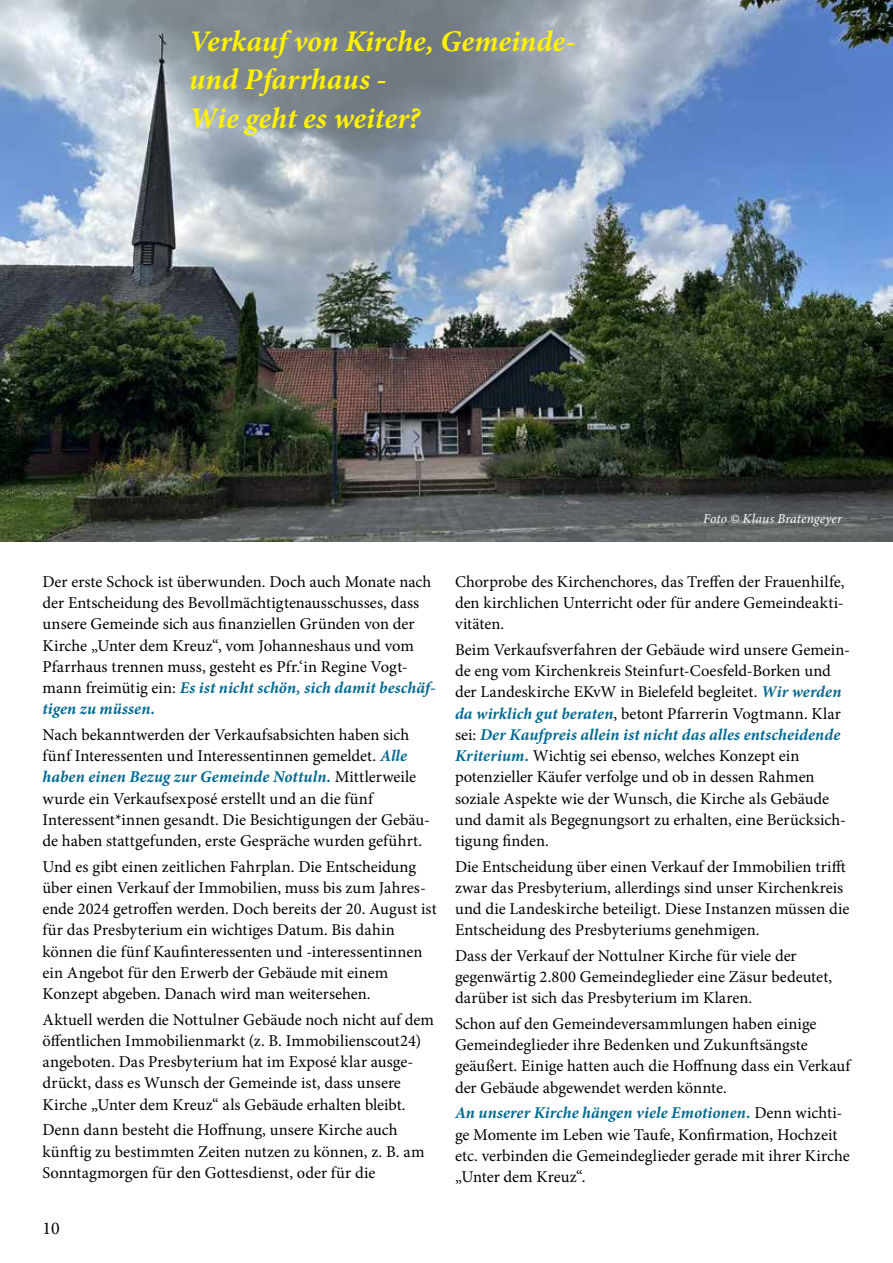
<style>
.page{position:relative;width:893px;height:1263px;background:#fff}
.page>*{position:absolute;margin:0;border:0;box-sizing:border-box;transform-origin:0 0}
.t1{font:italic 700 30px/38.2px "Minion Pro";color:#fff200}
.t2{font:18px "Minion Pro";color:#000}
.t3{font:16.5px/21.3px "Minion Pro";color:#000}
.t4{font:italic 13.5px "Minion Pro";letter-spacing:.005em;color:#fff}
.s1{font-weight:700;font-style:italic;color:#006991}
</style>
<div class="page">
<img style="left:0;top:0;width:893px;height:542px">
<h1 class="t1" style="left:189px;top:22px;width:388px">Verkauf von Kirche, Gemeinde&shy;und Pfarrhaus -<br>Wie geht es weiter?</h1>
<p class="t4" style="left:703px;top:509px;width:140px">Foto © Klaus Bratengeyer</p>
<p class="t3" style="left:43px;top:571px;width:395px">Der erste Schock ist überwunden. Doch auch Monate nach der Entscheidung des Bevollmächtigtenausschusses, dass unsere Gemeinde sich aus finanziellen Gründen von der Kirche „Unter dem Kreuz“, vom Johanneshaus und vom Pfarrhaus trennen muss, gesteht es Pfr.‘in Regine Vogt&shy;mann freimütig ein: <span class="s1">Es ist nicht schön, sich damit beschäf&shy;tigen zu müssen.</span></p>
<p class="t3" style="left:43px;top:724px;width:389px">Nach bekanntwerden der Verkaufsabsichten haben sich fünf Interessenten und Interessentinnen gemeldet. <span class="s1">Alle haben einen Bezug zur Gemeinde Nottuln.</span> Mittlerweile wurde ein Verkaufsexposé erstellt und an die fünf Interessent*innen gesandt. Die Besichtigungen der Gebäu&shy;de haben stattgefunden, erste Gespräche wurden geführt.</p>
<p class="t3" style="left:43px;top:856px;width:396px">Und es gibt einen zeitlichen Fahrplan. Die Entscheidung über einen Verkauf der Immobilien, muss bis zum Jahres&shy;ende 2024 getroffen werden. Doch bereits der 20. August ist für das Presbyterium ein wichtiges Datum. Bis dahin können die fünf Kaufinteressenten und -interessentinnen ein Angebot für den Erwerb der Gebäude mit einem Konzept abgeben. Danach wird man weitersehen.</p>
<p class="t3" style="left:43px;top:1009px;width:393px">Aktuell werden die Nottulner Gebäude noch nicht auf dem öffentlichen Immobilienmarkt (z. B. Immobilienscout24) angeboten. Das Presbyterium hat im Exposé klar ausge&shy;drückt, dass es Wunsch der Gemeinde ist, dass unsere Kirche „Unter dem Kreuz“ als Gebäude erhalten bleibt.</p>
<p class="t3" style="left:43px;top:1119px;width:383px">Denn dann besteht die Hoffnung, unsere Kirche auch künftig zu bestimmten Zeiten nutzen zu können, z. B. am<br>Sonntagmorgen für den Gottesdienst, oder für die</p>
<p class="t2" style="left:43px;top:1216px;width:19px">10</p>
<p class="t3" style="left:455px;top:571px;width:391px;text-align:justify">Chorprobe des Kirchenchores, das Treffen der Frauenhilfe, den kirchlichen Unterricht oder für andere Gemeindeakti&shy;vitäten.</p>
<p class="t3" style="left:455px;top:639px;width:397px">Beim Verkaufsverfahren der Gebäude wird unsere Gemein&shy;de eng vom Kirchenkreis Steinfurt-Coesfeld-Borken und der Landeskirche EKvW in Bielefeld begleitet. <span class="s1">Wir werden da wirklich gut beraten</span>, betont Pfarrerin Vogtmann. Klar sei: <span class="s1">Der Kaufpreis allein ist nicht das alles entscheidende Kriterium.</span> Wichtig sei ebenso, welches Konzept ein potenzieller Käufer verfolge und ob in dessen Rahmen soziale Aspekte wie der Wunsch, die Kirche als Gebäude und damit als Begegnungsort zu erhalten, eine Berücksich&shy;tigung finden.</p>
<p class="t3" style="left:455px;top:856px;width:396px">Die Entscheidung über einen Verkauf der Immobilien trifft zwar das Presbyterium, allerdings sind unser Kirchenkreis und die Landeskirche beteiligt. Diese Instanzen müssen die Entscheidung des Presbyteriums genehmigen.</p>
<p class="t3" style="left:455px;top:945px;width:379px">Dass der Verkauf der Nottulner Kirche für viele der gegenwärtig 2.800 Gemeindeglieder eine Zäsur bedeutet, darüber ist sich das Presbyterium im Klaren.</p>
<p class="t3" style="left:455px;top:1013px;width:397px">Schon auf den Gemeindeversammlungen haben einige Gemeindeglieder ihre Bedenken und Zukunftsängste geäußert. Einige hatten auch die Hoffnung dass ein Verkauf der Gebäude abgewendet werden könnte.</p>
<p class="t3" style="left:455px;top:1102px;width:396px"><span class="s1">An unserer Kirche hängen viele Emotionen.</span> Denn wichti&shy;ge Momente im Leben wie Taufe, Konfirmation, Hochzeit etc. verbinden die Gemeindeglieder gerade mit ihrer Kirche „Unter dem Kreuz“.</p>
</div>
